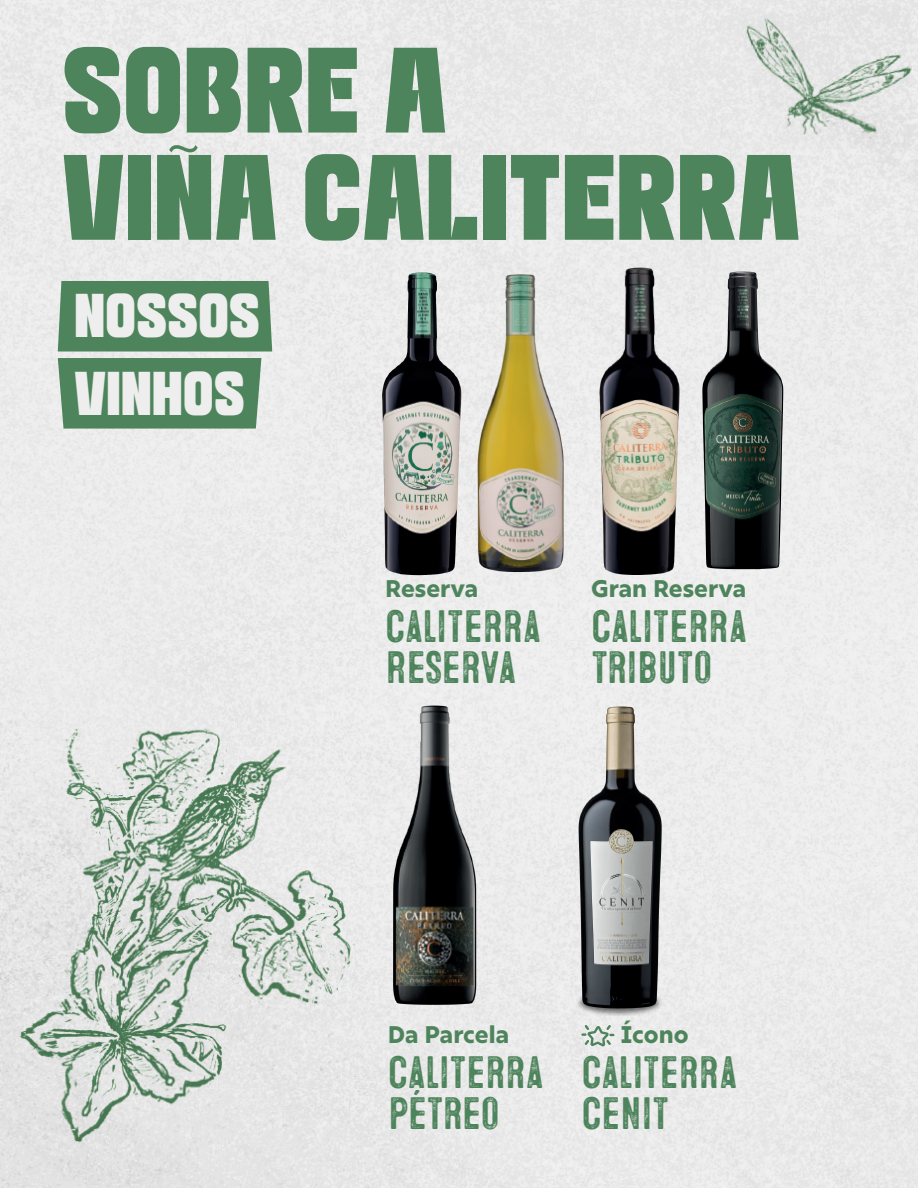
<style>
.page{position:relative;width:918px;height:1188px;background:#fff}
.page>*{position:absolute;margin:0;border:0;box-sizing:border-box;transform-origin:0 0}
.t1{font:84.75px/107.2px "TANKULTURE DISPLAY";letter-spacing:.04em;color:#4e845c}
.t2{font:45.45px/40.8px "Microbrew Soft Four";letter-spacing:-.02em;color:#4e845c}
.t3{font:43.2px/77.4px "TANKULTURE DISPLAY";letter-spacing:.04em;color:#edeeed}
.t4{font:800 24px "Rig Sans";color:#4e845c}
</style>
<div class="page">
<img style="left:577px;top:699px;width:87px;height:317px">
<img style="left:693px;top:266px;width:97px;height:305px">
<img style="left:385px;top:699px;width:99px;height:311px">
<img style="left:588px;top:261px;width:101px;height:319px">
<img style="left:472px;top:266px;width:97px;height:311px">
<img style="left:372px;top:266px;width:100px;height:315px">
<img style="left:2px;top:721px;width:361px;height:423px">
<img style="left:742px;top:7px;width:170px;height:141px">
<div style="left:58px;top:281px;width:214px;height:71px;background:#4e845c"></div>
<div style="left:58px;top:358px;width:203px;height:71px;background:#4e845c"></div>
<svg style="left:581px;top:1025px;width:33px;height:21px"></svg>
<h1 class="t1" style="left:64px;top:36px;width:736px">SOBRE A<br>VIÑA CALITERRA</h1>
<p class="t3" style="left:75px;top:277px;width:185px">NOSSOS<br>VINHOS</p>
<p class="t4" style="left:385px;top:574px;width:95px">Reserva</p>
<p class="t2" style="left:385px;top:608px;width:158px">CALITERRA<br>RESERVA</p>
<p class="t4" style="left:591px;top:574px;width:157px">Gran Reserva</p>
<p class="t2" style="left:591px;top:608px;width:158px">CALITERRA<br>TRIBUTO</p>
<p class="t4" style="left:388px;top:1020px;width:123px">Da Parcela</p>
<p class="t4" style="left:621px;top:1020px;width:69px">Ícono</p>
<p class="t2" style="left:388px;top:1054px;width:158px">CALITERRA<br>PÉTREO</p>
<p class="t2" style="left:581px;top:1054px;width:158px">CALITERRA<br>CENIT</p>
</div>
